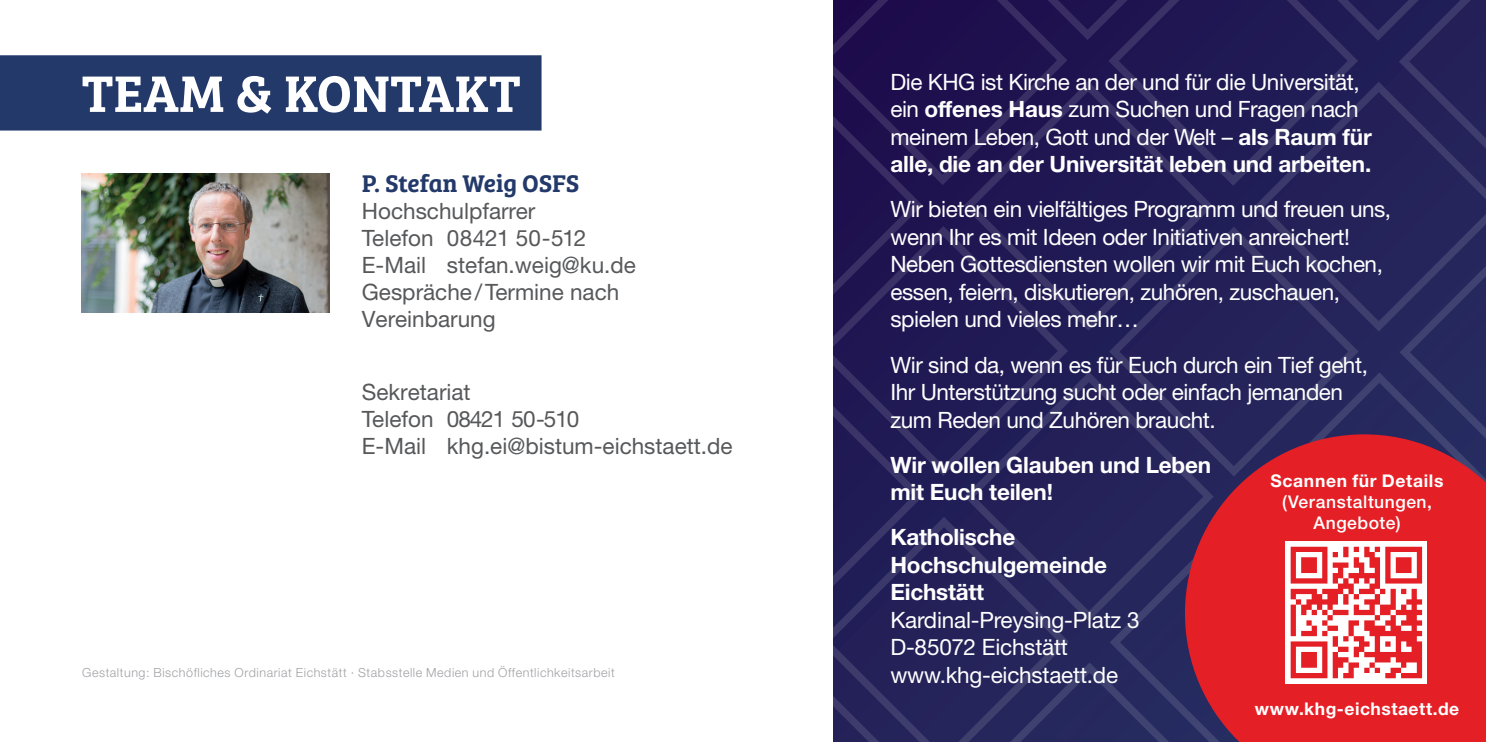
<style>
.page{position:relative;width:1486px;height:742px;background:#fff}
.page>*{position:absolute;margin:0;border:0;box-sizing:border-box;transform-origin:0 0}
.t1{font:53px "Bree Serif Sb";color:#fff}
.t2{font:25px "Bree Serif Sb";letter-spacing:-.005em;color:#23396a}
.t3{font:22.5px/27.5px "Helvetica Neue LT";letter-spacing:-.02em;color:#fff}
.t4{font:22.5px/27px "Helvetica Neue LT";color:#57585a}
.t5{font:700 22.5px/27.5px "Helvetica Neue LT";letter-spacing:-.01em;color:#fff}
.t6{font:700 17.5px "Helvetica Neue LT";letter-spacing:.035em;color:#fff}
.t7{font:500 17.5px/21px "Helvetica Neue LT";letter-spacing:.03em;color:#fff;text-align:center}
.t8{font:300 12.5px "Helvetica Neue LT";letter-spacing:.045em;color:#a0a1a5}
.s1{font-weight:700}
</style>
<div class="page">
<svg style="left:833px;top:190px;width:94px;height:31px;background:#211450"></svg>
<svg style="left:833px;top:0;width:239px;height:190px;background:#20114f"></svg>
<svg style="left:957px;top:0;width:146px;height:45px;background:#221451"></svg>
<svg style="left:833px;top:480px;width:95px;height:31px;background:#221d57"></svg>
<svg style="left:833px;top:221px;width:239px;height:259px;background:#221a55"></svg>
<svg style="left:958px;top:76px;width:259px;height:259px;background:#221a54"></svg>
<svg style="left:1103px;top:0;width:145px;height:190px;background:#221b55"></svg>
<svg style="left:833px;top:511px;width:240px;height:230px;background:#252259"></svg>
<svg style="left:959px;top:367px;width:225px;height:259px;background:#26235a"></svg>
<svg style="left:1104px;top:222px;width:259px;height:259px;background:#26235a"></svg>
<svg style="left:1249px;top:191px;width:236px;height:145px;background:#27255b"></svg>
<svg style="left:833px;top:656px;width:95px;height:85px;background:#28255b"></svg>
<svg style="left:960px;top:657px;width:144px;height:84px;background:#28295e"></svg>
<svg style="left:1104px;top:512px;width:80px;height:229px;background:#292b5f"></svg>
<svg style="left:1249px;top:367px;width:145px;height:67px;background:#28295e"></svg>
<svg style="left:1394px;top:222px;width:91px;height:212px;background:#292b5f"></svg>
<img style="left:81px;top:173px;width:248px;height:140px">
<div style="left:0;top:55px;width:541px;height:75px;background:#23396a"></div>
<svg style="left:1184px;top:434px;width:301px;height:307px;background:#af2235"></svg>
<svg style="left:1248px;top:0;width:238px;height:191px;background:#252159"></svg>
<svg style="left:1250px;top:513px;width:236px;height:229px"></svg>
<h1 class="t1" style="left:81px;top:53px;width:441px">TEAM &amp; KONTAKT</h1>
<p class="t2" style="left:362px;top:164px;width:219px">P. Stefan Weig OSFS</p>
<p class="t4" style="left:362px;top:197px;width:275px">Hochschulpfarrer<br>Telefon 08421 50-512<br>E-Mail stefan.weig@ku.de<br>Gespräche / Termine nach<br>Vereinbarung</p>
<p class="t4" style="left:362px;top:378px;width:372px">Sekretariat<br>Telefon 08421 50-510<br>E-Mail khg.ei@bistum-eichstaett.de</p>
<p class="t8" style="left:82px;top:664px;width:534px">Gestaltung: Bischöfliches Ordinariat Eichstätt · Stabsstelle Medien und Öffentlichkeitsarbeit</p>
<p class="t3" style="left:890px;top:68px;width:483px">Die KHG ist Kirche an der und für die Universität, ein <span class="s1">offenes Haus</span> zum Suchen und Fragen nach meinem Leben, Gott und der Welt – <span class="s1">als Raum für alle, die an der Universität leben und arbeiten.</span></p>
<p class="t3" style="left:890px;top:195px;width:502px">Wir bieten ein vielfältiges Programm und freuen uns, wenn Ihr es mit Ideen oder Initiativen anreichert!<br>Neben Gottesdiensten wollen wir mit Euch kochen, essen, feiern, diskutieren, zuhören, zuschauen, spielen und vieles mehr…</p>
<p class="t3" style="left:890px;top:350px;width:479px">Wir sind da, wenn es für Euch durch ein Tief geht,<br>Ihr Unterstützung sucht oder einfach jemanden zum Reden und Zuhören braucht.</p>
<p class="t5" style="left:890px;top:450px;width:322px">Wir wollen Glauben und Leben mit Euch teilen!</p>
<p class="t5" style="left:890px;top:522px;width:218px">Katholische<br>Hochschulgemeinde<br>Eichstätt</p>
<p class="t3" style="left:890px;top:605px;width:251px">Kardinal-Preysing-Platz 3<br>D-85072 Eichstätt www.khg-eichstaett.de</p>
<p class="t6" style="left:1270px;top:470px;width:174px">Scannen für Details</p>
<p class="t7" style="left:1281px;top:491px;width:151px">(Veranstaltungen,<br>Angebote)</p>
<p class="t6" style="left:1254px;top:697px;width:206px">www.khg-eichstaett.de</p>
</div>
